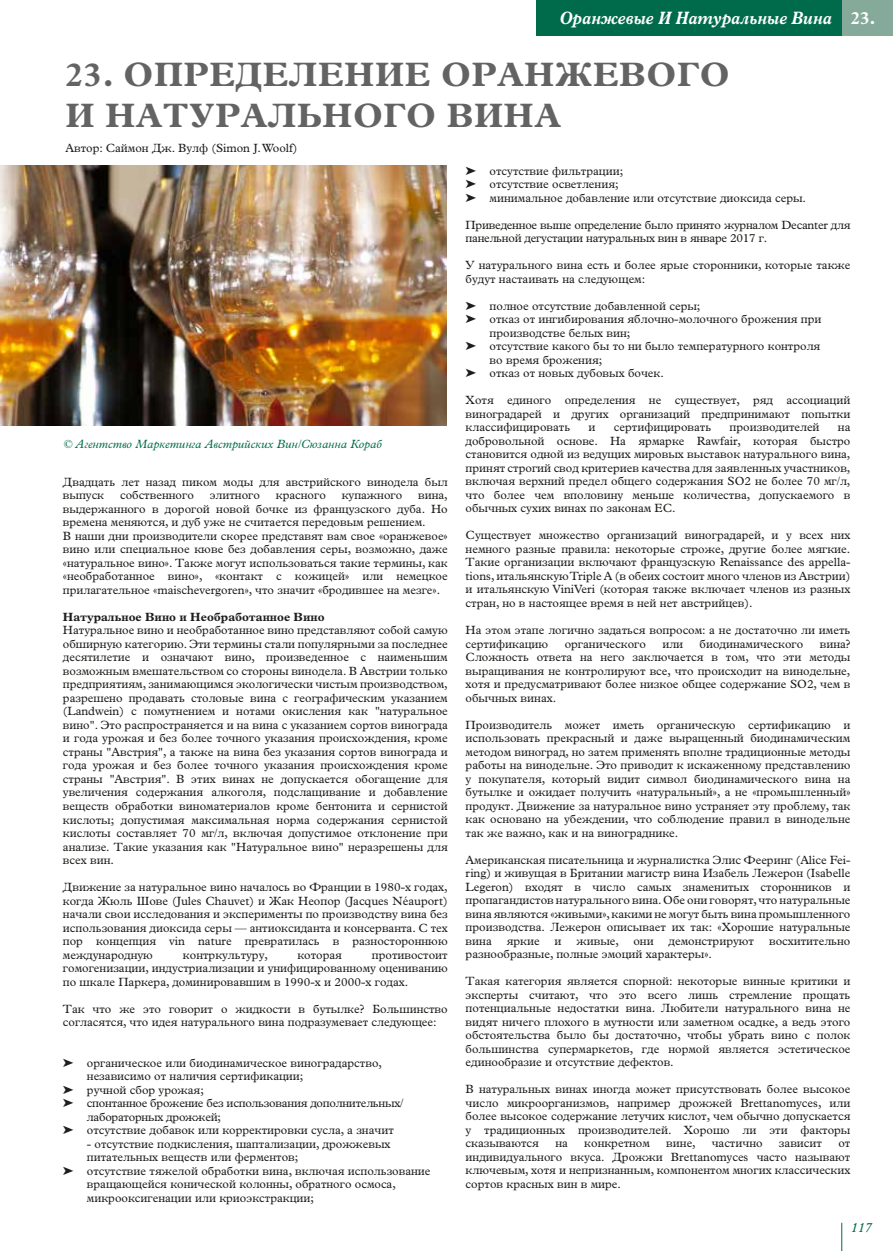
<style>
.page{position:relative;width:893px;height:1251px;background:#fff}
.page>*{position:absolute;margin:0;border:0;box-sizing:border-box;transform-origin:0 0}
.t1{font:700 34.05px/40.2px "Plantin MT Pro Cyr";letter-spacing:.02em;color:#646363}
.t2{font:italic 700 18px "Plantin MT Pro Cyr";color:#fff;scale:.86 1}
.t3{font:italic 13.5px "Plantin MT Pro Cyrillic";color:#006b4b}
.t4{font:12px/13.5px "Plantin MT Pro Cyr";color:#1d1d1b;text-align:justify}
.t5{font:12px/13.5px "Plantin MT Pro Cyr";letter-spacing:-.02em;color:#1d1d1b}
.t6{font:italic 12px "Plantin MT Pro Cyrillic";color:#006b4b}
.t7{font:700 12px "Plantin MT Pro Cyr";color:#1d1d1b}
.s1{font-style:normal}
</style>
<div class="page">
<img style="left:0;top:165px;width:446px;height:260px">
<svg style="left:841px;top:1222px;width:1px;height:28px"></svg>
<div style="left:841px;top:0;width:52px;height:36px;background:#85aa99"></div>
<div style="left:536px;top:0;width:305px;height:36px;background:#006b4b"></div>
<h2 class="t2" style="left:559px;top:7px;width:369px">Оранжевые И Натуральные Вина <span class="s1">23.</span></h2>
<h1 class="t1" style="left:66px;top:54px;width:666px">23. ОПРЕДЕЛЕНИЕ ОРАНЖЕВОГО<br>И НАТУРАЛЬНОГО ВИНА</h1>
<p class="t4" style="left:66px;top:141px;width:234px">Автор: Саймон Дж. Вулф (Simon J. Woolf)</p>
<p class="t6" style="left:64px;top:436px;width:319px">© Aгентство Маркетинга Австрийских Вин/Сюзанна Кораб</p>
<p class="t4" style="left:63px;top:475px;width:386px">Двадцать лет назад пиком моды для австрийского винодела был выпуск</p>
<p class="t4" style="left:120px;top:488px;width:75px">собственного</p>
<p class="t4" style="left:210px;top:488px;width:52px">элитного</p>
<p class="t4" style="left:276px;top:488px;width:52px">красного</p>
<p class="t4" style="left:342px;top:488px;width:62px">купажного</p>
<p class="t4" style="left:63px;top:488px;width:386px;text-align:left;text-indent:355px">вина, выдержанного в дорогой новой бочке из французского дуба. Но времена меняются, и дуб уже не считается передовым решением.<br>В наши дни производители скорее представят вам свое «оранжевое» вино или специальное кюве без добавления серы, возможно, даже «натуральное вино». Также могут использоваться такие термины, как «необработанное вино», «контакт с кожицей» или немецкое прилагательное «maischevergoren», что значит «бродившее на мезге».</p>
<p class="t7" style="left:63px;top:609px;width:263px">Натуральное Вино и Необработанное Вино</p>
<p class="t4" style="left:63px;top:623px;width:386px">Натуральное вино и необработанное вино представляют собой самую обширную категорию. Эти термины стали популярными за последнее десятилетие и означают вино, произведенное с наименьшим возможным вмешательством со стороны винодела. В Австрии только предприятиям, занимающимся экологически чистым производством, разрешено продавать столовые вина с географическим указанием (Landwein) с помутнением и нотами окисления как "натуральное вино". Это распространяется и на вина с указанием сортов винограда и года урожая и без более точного указания происхождения, кроме страны "Австрия", а также на вина без указания сортов винограда и года урожая и без более точного указания происхождения кроме страны "Австрия". В этих винах не допускается обогащение для увеличения содержания алкоголя, подслащивание и добавление веществ обработки виноматериалов кроме бентонита и сернистой кислоты; допустимая максимальная норма содержания сернистой кислоты составляет 70 мг/л, включая допустимое отклонение при анализе. Такие указания как "Натуральное вино" неразрешены для всех вин.</p>
<p class="t4" style="left:63px;top:880px;width:386px">Движение за натуральное вино началось во Франции в 1980-х годах, когда Жюль Шове (Jules Chauvet) и Жак Неопор (Jacques Néauport) начали свои исследования и эксперименты по производству вина без использования диоксида серы — антиоксиданта и консерванта. С тех пор концепция vin nature превратилась в разностороннюю международную</p>
<p class="t4" style="left:63px;top:947px;width:386px;text-indent:309px">противостоит гомогенизации, индустриализации и унифицированному оцениванию по шкале Паркера, доминировавшим в 1990-х и 2000-х годах.</p>
<p class="t4" style="left:63px;top:1001px;width:386px">Так что же это говорит о жидкости в бутылке? Большинство согласятся, что идея натурального вина подразумевает следующее:</p>
<p class="t4" style="left:63px;top:1055px;width:321px">➤ органическое или биодинамическое виноградарство,</p>
<p class="t4" style="left:87px;top:1069px;width:218px">независимо от наличия сертификации;</p>
<p class="t4" style="left:63px;top:1082px;width:142px">➤ ручной сбор урожая;</p>
<p class="t5" style="left:63px;top:1096px;width:342px">➤ спонтанное брожение без использования дополнительных/</p>
<p class="t5" style="left:87px;top:1109px;width:136px">лабораторных дрожжей;</p>
<p class="t4" style="left:63px;top:1123px;width:332px">➤ отсутствие добавок или корректировки сусла, а значит</p>
<p class="t4" style="left:87px;top:1136px;width:305px">- отсутствие подкисления, шаптализации, дрожжевых</p>
<p class="t4" style="left:87px;top:1150px;width:213px">питательных веществ или ферментов;</p>
<p class="t4" style="left:63px;top:1163px;width:369px">➤ отсутствие тяжелой обработки вина, включая использование</p>
<p class="t4" style="left:87px;top:1177px;width:310px">вращающейся конической колонны, обратного осмоса,</p>
<p class="t4" style="left:87px;top:1190px;width:229px">микрооксигенации или криоэкстракции;</p>
<p class="t4" style="left:183px;top:947px;width:86px">контркультуру,</p>
<p class="t4" style="left:297px;top:947px;width:46px">которая</p>
<p class="t4" style="left:466px;top:164px;width:342px;text-align:left">➤ отсутствие фильтрации;<br>➤ отсутствие осветления;<br>➤ минимальное добавление или отсутствие диоксида серы.</p>
<p class="t5" style="left:466px;top:218px;width:386px">Приведенное выше определение было принято журналом Decanter для панельной дегустации натуральных вин в январе 2017 г.</p>
<p class="t4" style="left:466px;top:258px;width:386px">У натурального вина есть и более ярые сторонники, которые также будут настаивать на следующем:</p>
<p class="t4" style="left:466px;top:299px;width:236px">➤ полное отсутствие добавленной серы;</p>
<p class="t4" style="left:466px;top:312px;width:357px">➤ отказ от ингибирования яблочно-молочного брожения при</p>
<p class="t4" style="left:490px;top:326px;width:142px">производстве белых вин;</p>
<p class="t4" style="left:466px;top:339px;width:356px">➤ отсутствие какого бы то ни было температурного контроля</p>
<p class="t4" style="left:490px;top:353px;width:114px">во время брожения;</p>
<p class="t4" style="left:466px;top:366px;width:200px">➤ отказ от новых дубовых бочек.</p>
<p class="t4" style="left:466px;top:393px;width:386px">Хотя единого определения не существует, ряд ассоциаций виноградарей и других организаций предпринимают попытки классифицировать</p>
<p class="t4" style="left:589px;top:420px;width:8px">и</p>
<p class="t4" style="left:614px;top:420px;width:99px">сертифицировать</p>
<p class="t4" style="left:730px;top:420px;width:91px">производителей</p>
<p class="t4" style="left:466px;top:420px;width:386px;text-indent:372px">на добровольной основе. На ярмарке Rawfair, которая быстро становится одной из ведущих мировых выставок натурального вина, принят строгий свод критериев качества для заявленных участников, включая верхний предел общего содержания SO2 не более 70 мг/л, что более чем вполовину меньше количества, допускаемого в обычных сухих винах по законам ЕС.</p>
<p class="t4" style="left:466px;top:528px;width:386px">Существует множество организаций виноградарей, и у всех них немного разные правила: некоторые строже, другие более мягкие.<br>Такие организации включают французскую Renaissance des appella&shy;tions, итальянскую Triple A (в обеих состоит много членов из Австрии) и итальянскую ViniVeri (которая также включает членов из разных стран, но в настоящее время в ней нет австрийцев).</p>
<p class="t4" style="left:466px;top:623px;width:386px">На этом этапе логично задаться вопросом: а не достаточно ли иметь сертификацию</p>
<p class="t4" style="left:466px;top:636px;width:386px;text-indent:354px">вина?<br>Сложность ответа на него заключается в том, что эти методы выращивания не контролируют все, что происходит на винодельне, хотя и предусматривают более низкое общее содержание SO2, чем в обычных винах.</p>
<p class="t4" style="left:466px;top:717px;width:386px">Производитель может иметь органическую сертификацию и использовать прекрасный и даже выращенный биодинамическим методом виноград, но затем применять вполне традиционные методы работы на винодельне. Это приводит к искаженному представлению у покупателя, который видит символ биодинамического вина на бутылке и ожидает получить «натуральный», а не «промышленный» продукт. Движение за натуральное вино устраняет эту проблему, так как основано на убеждении, что соблюдение правил в винодельне так же важно, как и на винограднике.</p>
<p class="t4" style="left:466px;top:852px;width:386px">Американская писательница и журналистка Элис Фееринг (Alice Fei&shy;ring) и живущая в Британии магистр вина Изабель Лежерон (Isabelle Legeron) входят в число самых знаменитых сторонников и пропагандистов натурального вина. Обе они говорят, что натуральные вина являются «живыми», какими не могут быть вина промышленного производства. Лежерон описывает их так: «Хорошие натуральные вина яркие и живые, они демонстрируют восхитительно разнообразные, полные эмоций характеры».</p>
<p class="t4" style="left:466px;top:974px;width:386px">Такая категория является спорной: некоторые винные критики и эксперты считают, что это всего лишь стремление прощать потенциальные недостатки вина. Любители натурального вина не видят ничего плохого в мутности или заметном осадке, а ведь этого обстоятельства было бы достаточно, чтобы убрать вино с полок большинства супермаркетов, где нормой является эстетическое единообразие и отсутствие дефектов.</p>
<p class="t4" style="left:466px;top:1082px;width:386px">В натуральных винах иногда может присутствовать более высокое число микроорганизмов, например дрожжей Brettanomyces, или более высокое содержание летучих кислот, чем обычно допускается у традиционных производителей. Хорошо ли эти факторы сказываются</p>
<p class="t4" style="left:565px;top:636px;width:83px">органического</p>
<p class="t4" style="left:662px;top:636px;width:22px">или</p>
<p class="t4" style="left:700px;top:636px;width:105px">биодинамического</p>
<p class="t4" style="left:466px;top:1136px;width:386px;text-indent:373px">от индивидуального вкуса. Дрожжи Brettanomyces часто называют ключевым, хотя и непризнанным, компонентом многих классических сортов красных вин в мире.</p>
<p class="t4" style="left:555px;top:1136px;width:14px">на</p>
<p class="t4" style="left:584px;top:1136px;width:67px">конкретном</p>
<p class="t4" style="left:666px;top:1136px;width:31px">вине,</p>
<p class="t4" style="left:712px;top:1136px;width:52px">частично</p>
<p class="t4" style="left:779px;top:1136px;width:45px">зависит</p>
<p class="t3" style="left:851px;top:1219px;width:23px">117</p>
</div>
